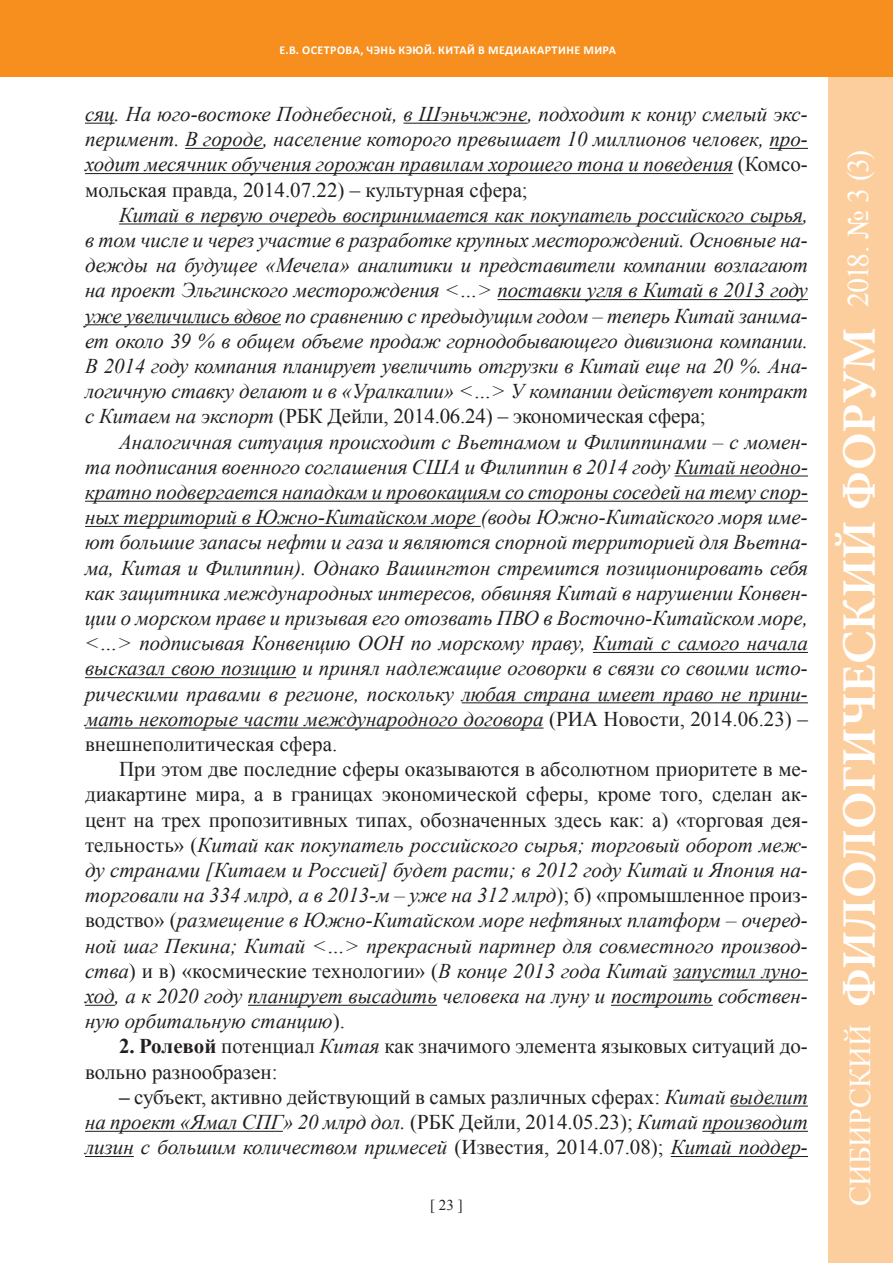
<style>
.page{position:relative;width:893px;height:1263px;background:#fff}
.page>*{position:absolute;margin:0;border:0;box-sizing:border-box;transform-origin:0 0}
.t1{font:700 48px "Minion Pro";color:#fff}
.t2{font:30px "Times New Roman";letter-spacing:-.005em;color:#fff}
.t3{font:italic 21px/25.2px "Times New Roman";color:#231f20;text-align:justify}
.t4{font:21px/25.2px "Times New Roman";color:#231f20}
.t5{font:15px "Times New Roman";color:#231f20}
.t6{font:700 12px "Calibri";letter-spacing:.04em;color:#fff}
.s1{font-style:normal}
.s2{font-weight:700}
.s3{font-style:italic}
.s4{font-weight:700;font-style:normal}
</style>
<div class="page">
<div style="left:828px;top:0;width:65px;height:1263px;background:#fdce9d"></div>
<div style="left:0;top:0;width:893px;height:77px;background:#f68f1e"></div>
<hr style="left:85px;top:123px;width:30px;height:1px;background:#231f20">
<hr style="left:403px;top:123px;width:124px;height:1px;background:#231f20">
<hr style="left:185px;top:148px;width:78px;height:1px;background:#231f20">
<hr style="left:769px;top:148px;width:39px;height:1px;background:#231f20">
<hr style="left:85px;top:173px;width:648px;height:1px;background:#231f20">
<hr style="left:119px;top:223px;width:684px;height:1px;background:#231f20">
<hr style="left:497px;top:299px;width:311px;height:1px;background:#231f20">
<hr style="left:85px;top:324px;width:196px;height:1px;background:#231f20">
<hr style="left:675px;top:475px;width:133px;height:1px;background:#231f20">
<hr style="left:85px;top:501px;width:723px;height:1px;background:#231f20">
<hr style="left:85px;top:526px;width:396px;height:1px;background:#231f20">
<hr style="left:593px;top:652px;width:215px;height:1px;background:#231f20">
<hr style="left:85px;top:677px;width:211px;height:1px;background:#231f20">
<hr style="left:462px;top:702px;width:346px;height:1px;background:#231f20">
<hr style="left:85px;top:727px;width:458px;height:1px;background:#231f20">
<hr style="left:673px;top:979px;width:135px;height:1px;background:#231f20">
<hr style="left:85px;top:1005px;width:30px;height:1px;background:#231f20">
<hr style="left:248px;top:1005px;width:189px;height:1px;background:#231f20">
<hr style="left:611px;top:1005px;width:102px;height:1px;background:#231f20">
<hr style="left:730px;top:1105px;width:78px;height:1px;background:#231f20">
<hr style="left:85px;top:1131px;width:198px;height:1px;background:#231f20">
<hr style="left:702px;top:1131px;width:106px;height:1px;background:#231f20">
<hr style="left:85px;top:1156px;width:49px;height:1px;background:#231f20">
<hr style="left:671px;top:1156px;width:137px;height:1px;background:#231f20">
<p class="t6" style="left:279px;top:43px;width:67px">Е.В. Осетрова</p>
<p class="t6" style="left:360px;top:43px;width:48px">, Чэнь Кэю</p>
<p class="t6" style="left:424px;top:43px;width:194px">й. КИТАЙ В МЕДИАКАРТИНЕ МИРА</p>
<p class="t3" style="left:85px;top:101px;width:724px">сяц. На юго-востоке Поднебесной, в Шэньчжэне, подходит к концу смелый экс&shy;перимент. В городе, население которого превышает 10 миллионов человек, про&shy;ходит месячник обучения горожан правилам хорошего тона и поведения <span class="s1">(Комсо&shy;мольская правда, 2014.07.22) – культурная сфера;</span></p>
<p class="t3" style="left:85px;top:202px;width:724px;text-indent:34px">Китай в первую очередь воспринимается как покупатель российского сырья, в том числе и через участие в разработке крупных месторождений. Основные на&shy;дежды на будущее «Мечела» аналитики и представители компании возлагают на проект Эльгинского месторождения &lt;…&gt; поставки угля в Китай в 2013 году уже увеличились вдвое по сравнению с предыдущим годом – теперь Китай занима&shy;ет около 39 % в общем объеме продаж горнодобывающего дивизиона компании.<br>В 2014 году компания планирует увеличить отгрузки в Китай еще на 20 %. Ана&shy;логичную ставку делают и в «Уралкалии» &lt;…&gt; У компании действует контракт с Китаем на экспорт <span class="s1">(РБК Дейли, 2014.06.24) – экономическая сфера;</span></p>
<p class="t3" style="left:85px;top:428px;width:724px;text-indent:34px">Аналогичная ситуация происходит с Вьетнамом и Филиппинами – с момен&shy;та подписания военного соглашения США и Филиппин в 2014 году Китай неодно&shy;кратно подвергается нападкам и провокациям со стороны соседей на тему спор&shy;ных территорий в Южно-Китайском море (воды Южно-Китайского моря име&shy;ют большие запасы нефти и газа и являются спорной территорией для Вьетна&shy;ма, Китая и Филиппин). Однако Вашингтон стремится позиционировать себя как защитника международных интересов, обвиняя Китай в нарушении Конвен&shy;ции о морском праве и призывая его отозвать ПВО в Восточно-Китайском море, &lt;…&gt; подписывая Конвенцию ООН по морскому праву, Китай с самого начала высказал свою позицию и принял надлежащие оговорки в связи со своими исто&shy;рическими правами в регионе, поскольку любая страна имеет право не прини&shy;мать некоторые части международного договора <span class="s1">(РИА Новости, 2014.06.23) – внешнеполитическая сфера.</span></p>
<p class="t3" style="left:85px;top:756px;width:724px;text-indent:34px"><span class="s1">При этом две последние сферы оказываются в абсолютном приоритете в ме&shy;диакартине мира, а в границах экономической сферы, кроме того, сделан ак&shy;цент на трех пропозитивных типах, обозначенных здесь как: а) «торговая дея&shy;тельность» (</span>Китай как покупатель российского сырья; торговый оборот меж&shy;ду странами [Китаем и Россией] будет расти; в 2012 году Китай и Япония на&shy;торговали на 334 млрд, а в 2013-м – уже на 312 млрд<span class="s1">); б) «промышленное произ&shy;водство» (</span>размещение в Южно-Китайском море нефтяных платформ – очеред&shy;ной шаг Пекина; Китай &lt;…&gt; прекрасный партнер для совместного производ&shy;ства<span class="s1">) и в) «космические технологии» (</span>В конце 2013 года Китай запустил луно&shy;ход, а к 2020 году планирует высадить человека на луну и построить собствен&shy;ную орбитальную станцию<span class="s1">).</span></p>
<p class="t4" style="left:85px;top:1033px;width:724px;text-indent:34px"><span class="s2">2. Ролевой</span> потенциал <span class="s3">Китая</span> как значимого элемента языковых ситуаций до&shy;вольно разнообразен:</p>
<p class="t3" style="left:85px;top:1084px;width:724px;text-indent:34px"><span class="s4">–</span> <span class="s1">субъект, активно действующий в самых различных сферах:</span> Китай выделит на проект «Ямал СПГ» 20 млрд дол. <span class="s1">(РБК Дейли, 2014.05.23);</span> Китай производит лизин с большим количеством примесей <span class="s1">(Известия, 2014.07.08);</span> Китай поддер-</p>
<p class="t5" style="left:430px;top:1194px;width:34px">[ 23 ]</p>
<h2 class="t2" style="left:838px;top:307px;width:158px;rotate:-90deg">2018. № 3 (3)</h2>
<h1 class="t1" style="left:831px;top:1007px;width:681px;rotate:-90deg">ФИЛОЛОГИЧЕСКИЙ ФОРУМ</h1>
<h2 class="t2" style="left:840px;top:1206px;width:183px;rotate:-90deg">СИБИРСКИЙ</h2>
</div>
